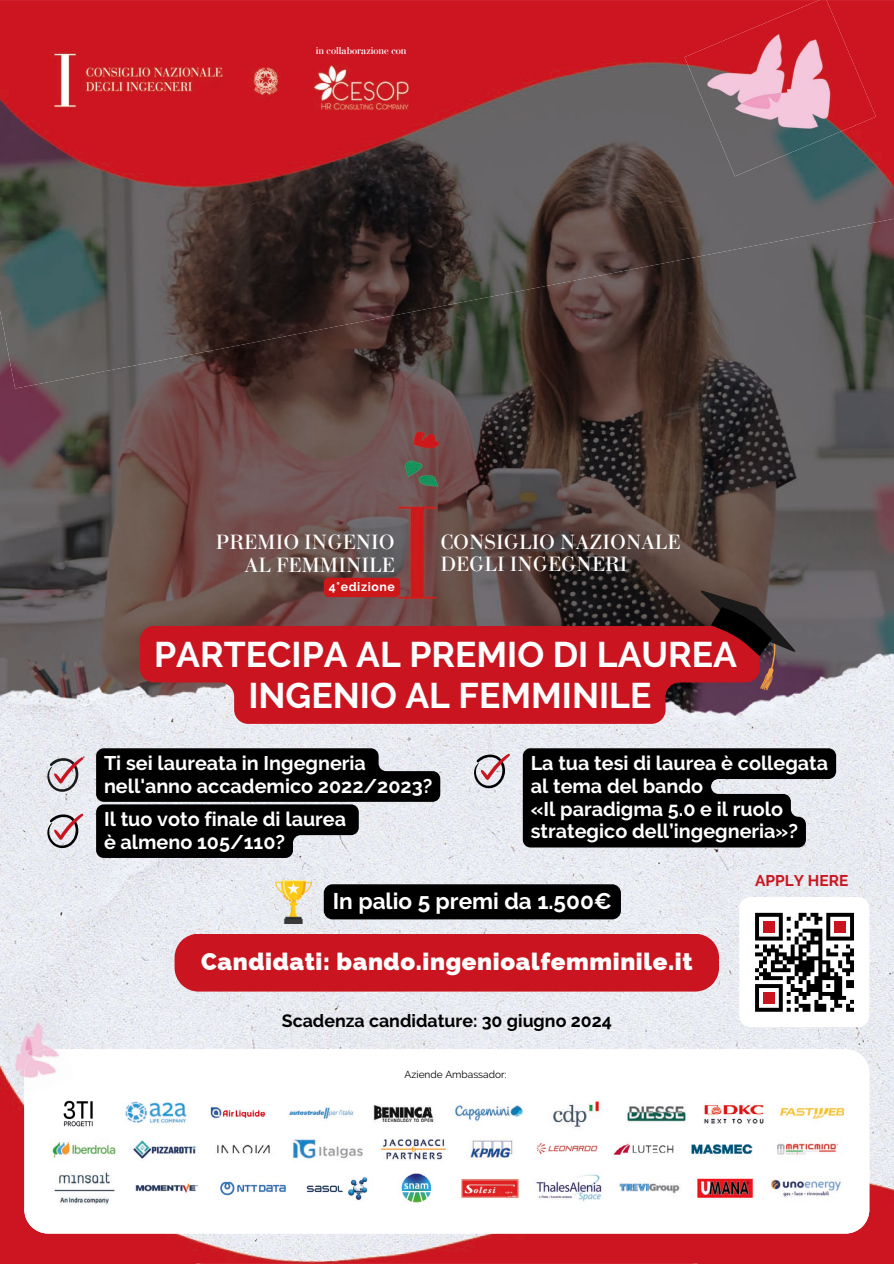
<style>
.page{position:relative;width:894px;height:1264px;background:#fff}
.page>*{position:absolute;margin:0;border:0;box-sizing:border-box;transform-origin:0 0}
.t1{font:700 35.55px/41.4px "Raleway";color:#fff;text-align:center}
.t2{font:800 24.15px "Raleway";letter-spacing:.025em;color:#fff}
.t3{font:700 22.65px "Raleway";color:#fff}
.t4{font:21.75px/22.8px "Bodoni";color:#fff}
.t5{font:700 19.8px/22.8px "Raleway";color:#fff}
.t6{font:700 17.85px "Raleway";color:#000}
.t7{font:700 15.45px "Raleway";color:#ca141f}
.t8{font:700 12.3px "Raleway";letter-spacing:.05em;color:#fff}
.t9{font:10.65px "Bodoni";color:#fff}
.t10{font:10.2px "Raleway";color:#000}
</style>
<div class="page">
<img style="left:0;top:388px;width:51px;height:264px">
<img style="left:631px;top:388px;width:262px;height:264px">
<img style="left:368px;top:388px;width:263px;height:238px">
<img style="left:105px;top:388px;width:263px;height:264px">
<img style="left:51px;top:388px;width:54px;height:264px">
<img style="left:0;top:0;width:893px;height:388px">
<img style="left:49px;top:45px;width:234px;height:72px">
<img style="left:313px;top:64px;width:95px;height:46px">
<img style="left:684px;top:0;width:191px;height:176px">
<img style="left:390px;top:400px;width:54px;height:226px">
<div style="left:323px;top:577px;width:77px;height:20px;background:#cd1719;border-radius:5px"></div>
<img style="left:0;top:652px;width:893px;height:306px">
<svg style="left:140px;top:626px;width:619px;height:98px;background:#c52732"></svg>
<svg style="left:700px;top:590px;width:95px;height:100px;background:#6c2d33"></svg>
<img style="left:0;top:958px;width:893px;height:305px">
<img style="left:195px;top:1262px;width:503px;height:1px">
<svg style="left:739px;top:897px;width:130px;height:130px"></svg>
<div style="left:762px;top:920px;width:12px;height:12px;background:#ca141f"></div>
<div style="left:834px;top:920px;width:11px;height:12px;background:#ca141f"></div>
<div style="left:762px;top:991px;width:12px;height:12px;background:#ca141f"></div>
<img style="left:275px;top:880px;width:36px;height:43px">
<svg style="left:24px;top:1049px;width:845px;height:184px"></svg>
<img style="left:301px;top:1169px;width:72px;height:37px">
<img style="left:217px;top:1169px;width:72px;height:37px">
<img style="left:385px;top:1172px;width:62px;height:31px">
<img style="left:616px;top:1171px;width:65px;height:33px">
<img style="left:694px;top:1172px;width:61px;height:31px">
<img style="left:767px;top:1168px;width:77px;height:39px">
<img style="left:51px;top:1099px;width:55px;height:29px">
<img style="left:534px;top:1169px;width:69px;height:36px">
<img style="left:459px;top:1171px;width:62px;height:33px">
<img style="left:122px;top:1095px;width:67px;height:35px">
<img style="left:625px;top:1097px;width:62px;height:31px">
<img style="left:51px;top:1131px;width:66px;height:35px">
<img style="left:131px;top:1131px;width:66px;height:35px">
<img style="left:542px;top:1095px;width:67px;height:35px">
<img style="left:451px;top:1094px;width:75px;height:38px">
<img style="left:286px;top:1095px;width:70px;height:37px">
<img style="left:703px;top:1097px;width:61px;height:33px">
<img style="left:780px;top:1096px;width:63px;height:33px">
<img style="left:205px;top:1096px;width:64px;height:34px">
<img style="left:372px;top:1096px;width:63px;height:33px">
<img style="left:290px;top:1129px;width:75px;height:38px">
<img style="left:290px;top:1129px;width:66px;height:3px">
<img style="left:379px;top:1131px;width:69px;height:36px">
<img style="left:612px;top:1132px;width:61px;height:33px">
<img style="left:462px;top:1133px;width:60px;height:30px">
<img style="left:536px;top:1132px;width:61px;height:32px">
<img style="left:688px;top:1131px;width:67px;height:35px">
<img style="left:769px;top:1129px;width:74px;height:38px">
<img style="left:211px;top:1132px;width:65px;height:33px">
<img style="left:51px;top:1171px;width:66px;height:33px">
<img style="left:134px;top:1171px;width:66px;height:33px">
<svg style="left:42px;top:1012px;width:10px;height:3px"></svg>
<img style="left:0;top:1015px;width:65px;height:82px">
<img style="left:24px;top:1049px;width:51px;height:46px">
<svg style="left:46px;top:756px;width:38px;height:37px"></svg>
<svg style="left:46px;top:812px;width:38px;height:37px"></svg>
<svg style="left:472px;top:752px;width:38px;height:38px"></svg>
<svg style="left:96px;top:748px;width:344px;height:110px;background:#333335"></svg>
<div style="left:324px;top:884px;width:296px;height:35px;background:#000;border-radius:9px"></div>
<svg style="left:522px;top:748px;width:313px;height:99px;background:#1d1d1e"></svg>
<div style="left:174px;top:933px;width:544px;height:58px;background:#ca141f"></div>
<p class="t9" style="left:315px;top:44px;width:92px">in collaborazione con</p>
<p class="t4" style="left:215px;top:531px;width:180px;text-align:right">PREMIO INGENIO<br>AL FEMMINILE</p>
<p class="t8" style="left:329px;top:580px;width:67px">4°edizione</p>
<p class="t4" style="left:440px;top:531px;width:242px">CONSIGLIO NAZIONALE<br>DEGLI INGEGNERI</p>
<h1 class="t1" style="left:154px;top:633px;width:584px">PARTECIPA AL PREMIO DI LAUREA<br>INGENIO AL FEMMINILE</h1>
<p class="t5" style="left:104px;top:751px;width:330px">Ti sei laureata in Ingegneria nell'anno accademico 2022/2023?</p>
<p class="t5" style="left:104px;top:807px;width:243px">Il tuo voto finale di laurea è almeno 105/110?</p>
<p class="t5" style="left:530px;top:751px;width:299px">La tua tesi di laurea è collegata al tema del bando<br>«Il paradigma 5.0 e il ruolo strategico dell’ingegneria»?</p>
<p class="t7" style="left:755px;top:871px;width:95px">APPLY HERE</p>
<p class="t3" style="left:333px;top:887px;width:280px">In palio 5 premi da 1.500€</p>
<p class="t2" style="left:201px;top:947px;width:493px">Candidati: bando.ingenioalfemminile.it</p>
<p class="t6" style="left:282px;top:1009px;width:331px">Scadenza candidature: 30 giugno 2024</p>
<p class="t10" style="left:404px;top:1068px;width:103px">Aziende Ambassador:</p>
</div>
